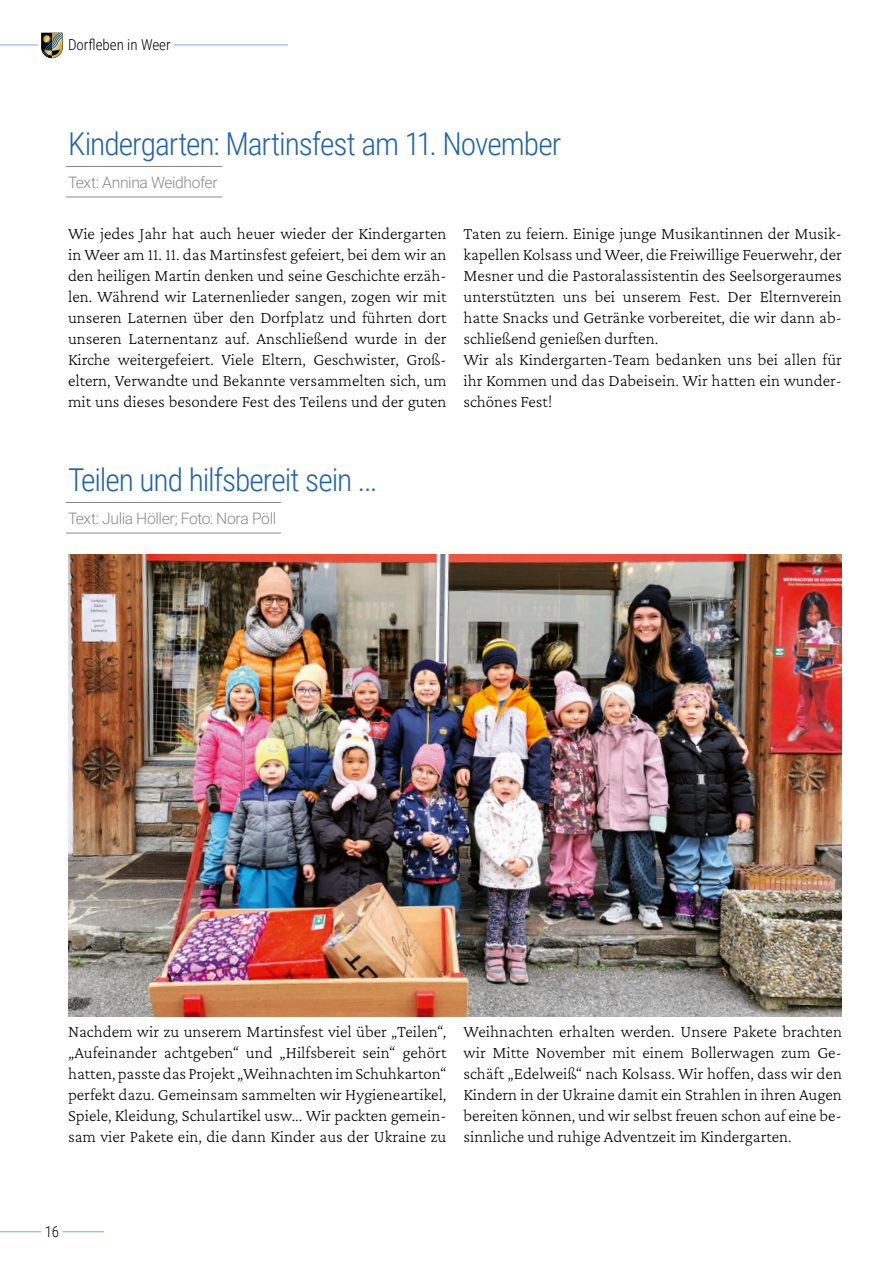
<style>
.page{position:relative;width:893px;height:1263px;background:#fff}
.page>*{position:absolute;margin:0;border:0;box-sizing:border-box;transform-origin:0 0}
.t1{font:300 31.5px "Roboto Condensed";letter-spacing:-.035em;color:#1f63a8}
.t2{font:200 17.25px/21px "Crimson Pro";color:#000;text-align:justify}
.src{font:300 15.75px "Roboto";letter-spacing:-.03em;color:#878988}
.t3{font:300 15px "Roboto Condensed";color:#000}
</style>
<div class="page">
<img style="left:68px;top:554px;width:774px;height:462px">
<hr style="left:66px;top:502px;width:215px;height:1px;background:#878988">
<hr style="left:66px;top:533px;width:215px;height:1px;background:#878988">
<hr style="left:66px;top:166px;width:156px;height:1px;background:#878988">
<hr style="left:66px;top:197px;width:156px;height:1px;background:#878988">
<hr style="left:0;top:45px;width:38px;height:1px;background:#77acda">
<hr style="left:174px;top:45px;width:114px;height:1px;background:#77acda">
<svg style="left:41px;top:33px;width:22px;height:25px"></svg>
<hr style="left:0;top:1231px;width:41px;height:1px;background:#77acda">
<hr style="left:63px;top:1231px;width:41px;height:1px;background:#77acda">
<p class="t3" style="left:68px;top:34px;width:104px">Dorfleben in Weer</p>
<p class="t1" style="left:68px;top:122px;width:495px">Kindergarten: Martinsfest am 11. November</p>
<p class="src" style="left:68px;top:171px;width:151px">Text: Annina Weidhofer</p>
<p class="t2" style="left:68px;top:223px;width:380px">Wie jedes Jahr hat auch heuer wieder der Kindergarten in Weer am 11. 11. das Martinsfest gefeiert, bei dem wir an den heiligen Martin denken und seine Geschichte erzäh&shy;len. Während wir Laternenlieder sangen, zogen wir mit unseren Laternen über den Dorfplatz und führten dort unseren Laternentanz auf. Anschließend wurde in der Kirche weitergefeiert. Viele Eltern, Geschwister, Groß&shy;eltern, Verwandte und Bekannte versammelten sich, um mit uns dieses besondere Fest des Teilens und der guten</p>
<p class="t2" style="left:463px;top:223px;width:380px">Taten zu feiern. Einige junge Musikantinnen der Musik&shy;kapellen Kolsass und Weer, die Freiwillige Feuerwehr, der Mesner und die Pastoralassistentin des Seelsorgeraumes unterstützten uns bei unserem Fest. Der Elternverein hatte Snacks und Getränke vorbereitet, die wir dann ab&shy;schließend genießen durften.</p>
<p class="t2" style="left:463px;top:349px;width:380px">Wir als Kindergarten-Team bedanken uns bei allen für ihr Kommen und das Dabeisein. Wir hatten ein wunder&shy;schönes Fest!</p>
<p class="t1" style="left:68px;top:458px;width:311px">Teilen und hilfsbereit sein ...</p>
<p class="src" style="left:68px;top:507px;width:210px">Text: Julia Höller; Foto: Nora Pöll</p>
<p class="t2" style="left:68px;top:1021px;width:380px">Nachdem wir zu unserem Martinsfest viel über „Teilen“, „Aufeinander achtgeben“ und „Hilfsbereit sein“ gehört hatten, passte das Projekt „Weihnachten im Schuhkarton“ perfekt dazu. Gemeinsam sammelten wir Hygieneartikel, Spiele, Kleidung, Schulartikel usw... Wir packten gemein&shy;sam vier Pakete ein, die dann Kinder aus der Ukraine zu</p>
<p class="t2" style="left:463px;top:1021px;width:380px">Weihnachten erhalten werden. Unsere Pakete brachten wir Mitte November mit einem Bollerwagen zum Ge&shy;schäft „Edelweiß“ nach Kolsass. Wir hoffen, dass wir den Kindern in der Ukraine damit ein Strahlen in ihren Augen bereiten können, und wir selbst freuen schon auf eine be&shy;sinnliche und ruhige Adventzeit im Kindergarten.</p>
<p class="t3" style="left:45px;top:1221px;width:16px">16</p>
</div>
